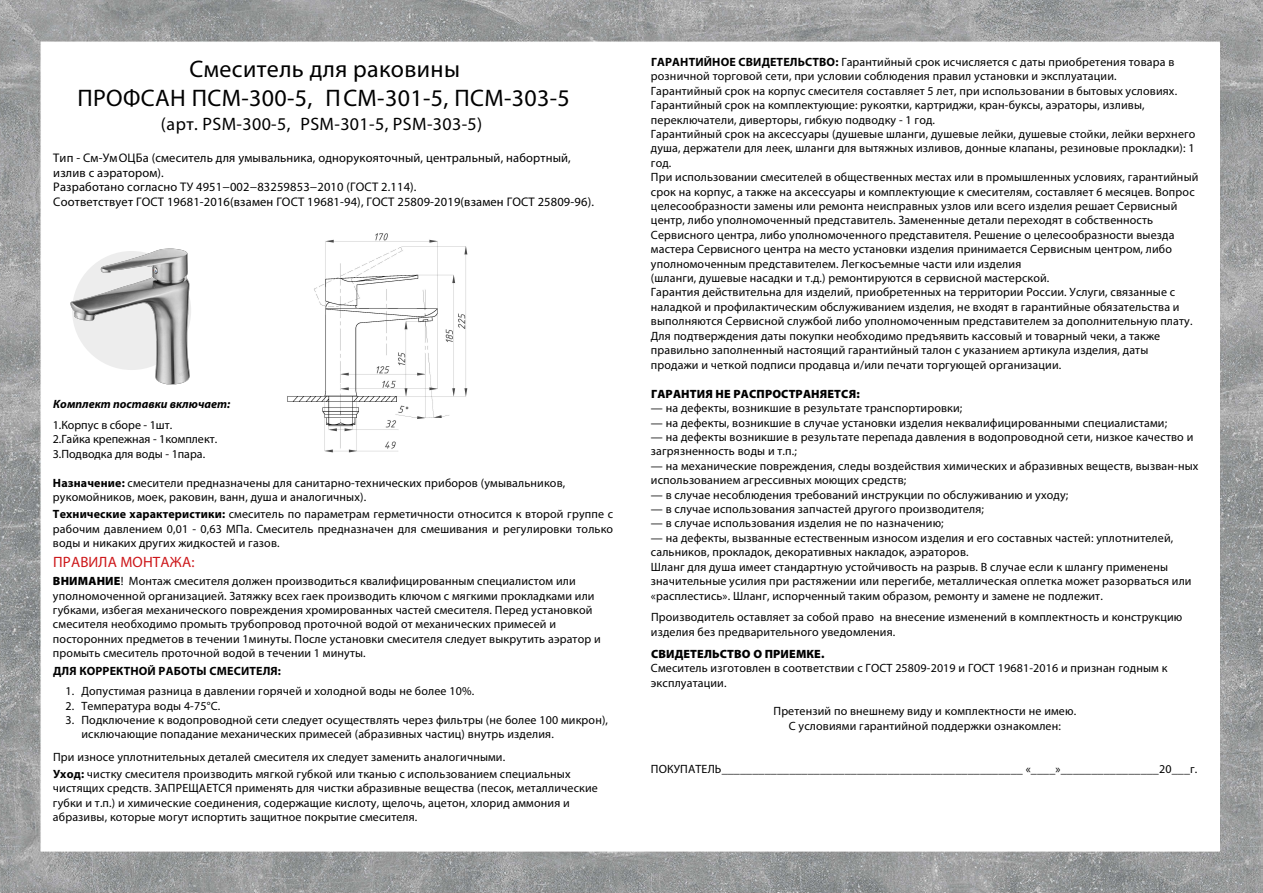
<style>
.page{position:relative;width:1263px;height:893px;background:#fff}
.page>*{position:absolute;margin:0;border:0;box-sizing:border-box;transform-origin:0 0}
.t1{font:24px/28.8px "Myriad Pro";letter-spacing:.015em;color:#000;text-align:center}
.t2{font:18px "Myriad Pro";letter-spacing:.02em;color:#000}
.t3{font:15px "Myriad Pro";letter-spacing:.01em;color:#cd171a}
.t4{font:12.45px/14.4px "Myriad Pro";letter-spacing:.01em;color:#000}
.t5{font:12px/14.4px "Myriad Pro";letter-spacing:.015em;color:#000}
.t6{font:900 12px "Myriad Pro";letter-spacing:.015em;color:#000}
.t7{font:700 12px "Myriad Pro";letter-spacing:.01em;color:#000}
.t8{font:italic 700 12px "Myriad Pro";color:#000}
.s1{font-weight:700}
.s2{font-weight:900}
</style>
<div class="page">
<img style="left:0;top:0;width:1260px;height:891px">
<div style="left:43px;top:43px;width:1177px;height:807px;background:#fff"></div>
<img style="left:70px;top:248px;width:121px;height:137px">
<img style="left:287px;top:233px;width:181px;height:220px">
<h1 class="t1" style="left:77px;top:55px;width:494px">Смеситель для раковины<br>ПРОФСАН ПСМ-300-5, ПСМ-301-5, ПСМ-303-5</h1>
<h2 class="t2" style="left:161px;top:113px;width:323px">(арт. PSM-300-5, PSM-301-5, PSM-303-5)</h2>
<p class="t4" style="left:53px;top:151px;width:542px">Тип - См-УмОЦБа (смеситель для умывальника, однорукояточный, центральный, набортный, излив с аэратором).<br>Разработано согласно ТУ 4951−002−83259853−2010 (ГОСТ 2.114).<br>Соответствует ГОСТ 19681-2016(взамен ГОСТ 19681-94), ГОСТ 25809-2019(взамен ГОСТ 25809-96).</p>
<p class="t8" style="left:53px;top:396px;width:178px">Комплект поставки включает:</p>
<p class="t5" style="left:53px;top:418px;width:166px">1.Корпус в сборе - 1шт.<br>2.Гайка крепежная - 1комплект.<br>3.Подводка для воды - 1пара.</p>
<p class="t5" style="left:53px;top:475px;width:514px"><span class="s1">Назначение:</span> смесители предназначены для санитарно-технических приборов (умывальников, рукомойников, моек, раковин, ванн, душа и аналогичных).</p>
<p class="t5" style="left:53px;top:507px;width:562px;text-align:justify"><span class="s1">Технические характеристики:</span> смеситель по параметрам герметичности относится к второй группе с рабочим давлением 0,01 - 0,63 МПа. Смеситель предназначен для смешивания и регулировки только воды и никаких других жидкостей и газов.</p>
<p class="t3" style="left:53px;top:552px;width:143px">ПРАВИЛА МОНТАЖА:</p>
<p class="t5" style="left:53px;top:574px;width:549px"><span class="s2">ВНИМАНИЕ</span>! Монтаж смесителя должен производиться квалифицированным специалистом или уполномоченной организацией. Затяжку всех гаек производить ключом с мягкими прокладками или губками, избегая механического повреждения хромированных частей смесителя. Перед установкой смесителя необходимо промыть трубопровод проточной водой от механических примесей и посторонних предметов в течении 1минуты. После установки смесителя следует выкрутить аэратор и промыть смеситель проточной водой в течении 1 минуты.</p>
<p class="t7" style="left:53px;top:663px;width:229px">ДЛЯ КОРРЕКТНОЙ РАБОТЫ СМЕСИТЕЛЯ:</p>
<p class="t5" style="left:65px;top:684px;width:410px">1. Допустимая разница в давлении горячей и холодной воды не более 10%.</p>
<p class="t5" style="left:65px;top:698px;width:156px">2. Температура воды 4-75°С.</p>
<p class="t5" style="left:81px;top:713px;width:528px;text-indent:-16px">3. Подключение к водопроводной сети следует осуществлять через фильтры (не более 100 микрон), исключающие попадание механических примесей (абразивных частиц) внутрь изделия.</p>
<p class="t5" style="left:53px;top:748px;width:519px;line-height:17.4px">При износе уплотнительных деталей смесителя их следует заменить аналогичными.<br><span class="s1">Уход:</span> чистку смесителя производить мягкой губкой или тканью с использованием специальных</p>
<p class="t5" style="left:53px;top:781px;width:546px">чистящих средств. ЗАПРЕЩАЕТСЯ применять для чистки абразивные вещества (песок, металлические губки и т.п.) и химические соединения, содержащие кислоту, щелочь, ацетон, хлорид аммония и абразивы, которые могут испортить защитное покрытие смесителя.</p>
<p class="t5" style="left:651px;top:55px;width:549px"><span class="s1">ГАРАНТИЙНОЕ СВИДЕТЕЛЬСТВО:</span> Гарантийный срок исчисляется с даты приобретения товара в розничной торговой сети, при условии соблюдения правил установки и эксплуатации.<br>Гарантийный срок на корпус смесителя составляет 5 лет, при использовании в бытовых условиях.<br>Гарантийный срок на комплектующие: рукоятки, картриджи, кран-буксы, аэраторы, изливы, переключатели, диверторы, гибкую подводку - 1 год.<br>Гарантийный срок на аксессуары (душевые шланги, душевые лейки, душевые стойки, лейки верхнего душа, держатели для леек, шланги для вытяжных изливов, донные клапаны, резиновые прокладки): 1 год.<br>При использовании смесителей в общественных местах или в промышленных условиях, гарантийный срок на корпус, а также на аксессуары и комплектующие к смесителям, составляет 6 месяцев. Вопрос целесообразности замены или ремонта неисправных узлов или всего изделия решает Сервисный центр, либо уполномоченный представитель. Замененные детали переходят в собственность Сервисного центра, либо уполномоченного представителя. Решение о целесообразности выезда мастера Сервисного центра на место установки изделия принимается Сервисным центром, либо уполномоченным представителем. Легкосъемные части или изделия<br>(шланги, душевые насадки и т.д.) ремонтируются в сервисной мастерской.<br>Гарантия действительна для изделий, приобретенных на территории России. Услуги, связанные с наладкой и профилактическим обслуживанием изделия, не входят в гарантийные обязательства и выполняются Сервисной службой либо уполномоченным представителем за дополнительную плату.<br>Для подтверждения даты покупки необходимо предъявить кассовый и товарный чеки, a также правильно заполненный настоящий гарантийный талон c указанием артикула изделия, даты продажи и четкой подписи продавца и/или печати торгующей организации.</p>
<p class="t6" style="left:651px;top:386px;width:210px">ГАРАНТИЯ НЕ РАСПРОСТРАНЯЕТСЯ:</p>
<p class="t5" style="left:651px;top:401px;width:313px">— на дефекты, возникшие в результате транспортировки;</p>
<p class="t5" style="left:651px;top:415px;width:518px">— на дефекты, возникшие в случае установки изделия неквалифицированными специалистами;</p>
<p class="t5" style="left:651px;top:430px;width:544px">— на дефекты возникшие в результате перепада давления в водопроводной сети, низкое качество и загрязненность воды и т.п.;</p>
<p class="t5" style="left:651px;top:458px;width:549px">— на механические повреждения, следы воздействия химических и абразивных веществ, вызван-ных использованием агрессивных моющих средств;</p>
<p class="t5" style="left:651px;top:487px;width:419px">— в случае несоблюдения требований инструкции по обслуживанию и уходу;</p>
<p class="t5" style="left:651px;top:502px;width:335px">— в случае использования запчастей другого производителя;</p>
<p class="t5" style="left:651px;top:516px;width:294px">— в случае использования изделия не по назначению;</p>
<p class="t5" style="left:651px;top:530px;width:542px">— на дефекты, вызванные естественным износом изделия и его составных частей: уплотнителей, сальников, прокладок, декоративных накладок, аэраторов.<br>Шланг для душа имеет стандартную устойчивость на разрыв. B случае если к шлангу применены значительные усилия при растяжении или перегибе, металлическая оплетка может разорваться или «расплестись». Шланг, испорченный таким образом, ремонту и замене не подлежит.</p>
<p class="t5" style="left:651px;top:609px;width:533px;line-height:14.9px">Производитель оставляет за собой право на внесение изменений в комплектность и конструкцию изделия без предварительного уведомления.</p>
<p class="t6" style="left:651px;top:646px;width:175px">СВИДЕТЕЛЬСТВО О ПРИЕМКЕ.</p>
<p class="t5" style="left:651px;top:661px;width:518px">Смеситель изготовлен в соответствии с ГОСТ 25809-2019 и ГОСТ 19681-2016 и признан годным к эксплуатации.</p>
<p class="t5" style="left:773px;top:704px;width:304px;text-align:center">Претензий по внешнему виду и комплектности не имею.<br>С условиями гарантийной поддержки ознакомлен:</p>
<p class="t5" style="left:651px;top:762px;width:548px">ПОКУПАТЕЛЬ_________________________________________________ «____»________________20___г.</p>
</div>
